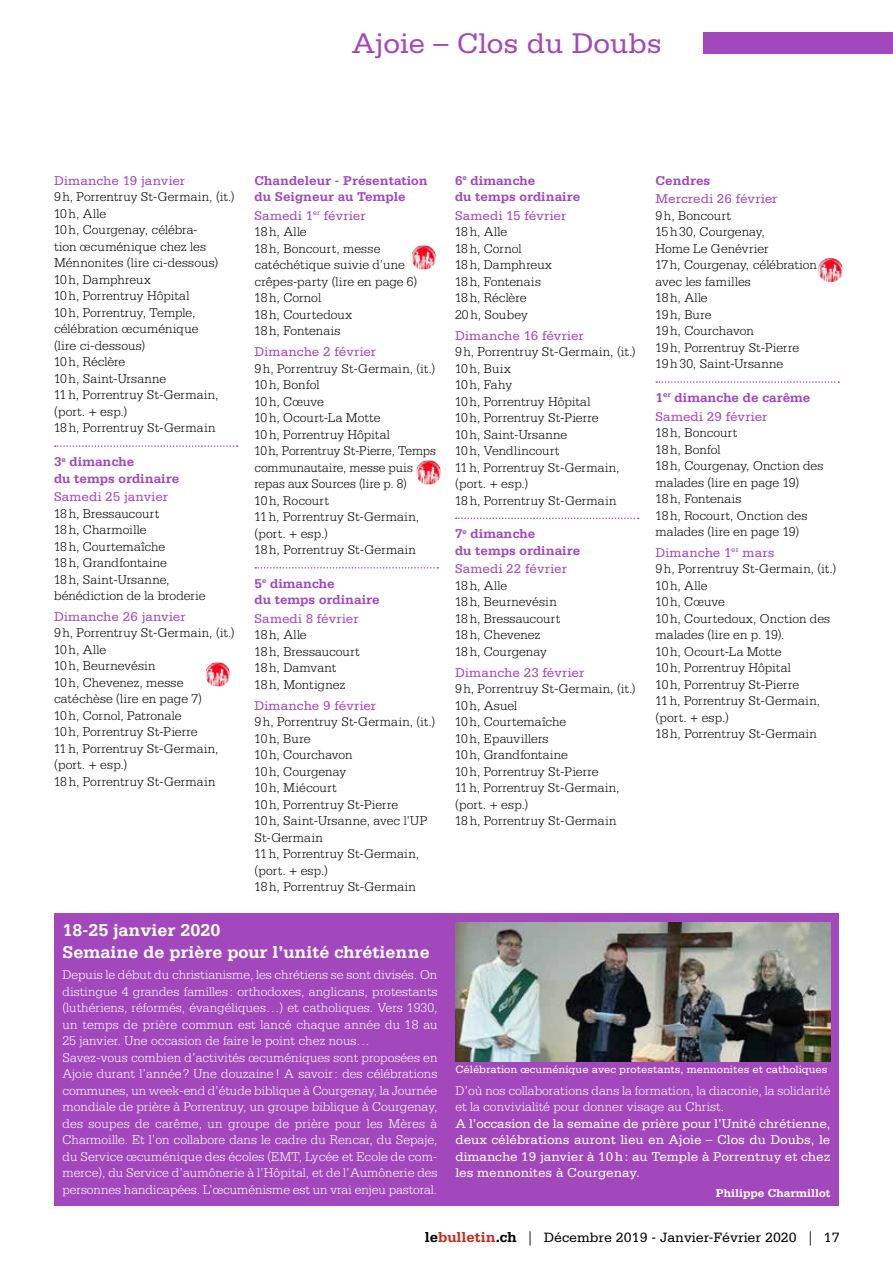
<style>
.page{position:relative;width:893px;height:1263px;background:#fff}
.page>*{position:absolute;margin:0;border:0;box-sizing:border-box;transform-origin:0 0}
.t1{font:30px "Serifa";color:#a348bc}
.t2{font:700 18px/22.2px "Serifa";color:#fff}
.t3{font:14.25px "Serifa";color:#000}
.t4{font:300 13.5px/16.5px "Serifa";letter-spacing:.005em;color:#000}
.t5{font:300 13.5px/16.5px "Serifa";color:#fff}
.t6{font:700 13.5px/16.5px "Serifa";color:#a348bc}
.t7{font:13.5px "Serifa";letter-spacing:.005em;color:#a348bc}
.t8{font:13.5px/16.5px "Serifa";color:#fff;text-align:justify}
.t9{font:700 12px "Serifa";color:#fff}
.t10{font:11.25px "Serifa";color:#fff}
.s1{font-weight:400;color:#a348bc}
.s2{font-weight:400}
.s3{font-weight:700;font-size:15px}
.s4{font-weight:700;font-size:15px;color:#ca291d}
.s5{font-family:"Adobe Garamond Pro"}
</style>
<div class="page">
<div style="left:703px;top:33px;width:190px;height:21px;background:#a348bc"></div>
<svg style="left:55px;top:445px;width:183px;height:2px"></svg>
<svg style="left:255px;top:567px;width:183px;height:2px"></svg>
<svg style="left:456px;top:518px;width:183px;height:1px"></svg>
<svg style="left:656px;top:381px;width:183px;height:2px"></svg>
<div style="left:54px;top:914px;width:785px;height:292px;background:#a348bc"></div>
<img style="left:455px;top:922px;width:375px;height:140px">
<img style="left:412px;top:246px;width:24px;height:23px">
<img style="left:417px;top:460px;width:23px;height:24px">
<img style="left:819px;top:258px;width:23px;height:24px">
<img style="left:206px;top:662px;width:24px;height:24px">
<h1 class="t1" style="left:352px;top:27px;width:312px">Ajoie – Clos du Doubs</h1>
<p class="t7" style="left:54px;top:173px;width:133px">Dimanche 19 janvier</p>
<p class="t4" style="left:54px;top:189px;width:182px">9h, Porrentruy St-Germain, (it.)<br>10h, Alle<br>10h, Courgenay, célébra-<br>tion œcuménique chez les<br>Ménnonites (lire ci-dessous)<br>10h, Damphreux<br>10h, Porrentruy Hôpital<br>10h, Porrentruy, Temple, célébration œcuménique<br>(lire ci-dessous)<br>10h, Réclère<br>10h, Saint-Ursanne<br>11h, Porrentruy St-Germain, (port. + esp.)<br>18h, Porrentruy St-Germain</p>
<p class="t6" style="left:54px;top:453px;width:127px">3<sup>e</sup> dimanche<br>du temps ordinaire</p>
<p class="t7" style="left:54px;top:489px;width:116px">Samedi 25 janvier</p>
<p class="t4" style="left:54px;top:505px;width:153px">18h, Bressaucourt<br>18h, Charmoille<br>18h, Courtemaîche<br>18h, Grandfontaine<br>18h, Saint-Ursanne, bénédiction de la broderie</p>
<p class="t7" style="left:54px;top:609px;width:133px">Dimanche 26 janvier</p>
<p class="t4" style="left:54px;top:625px;width:182px">9h, Porrentruy St-Germain, (it.)<br>10h, Alle<br>10h, Beurnevésin<br>10h, Chevenez, messe catéchèse (lire en page 7)<br>10h, Cornol, Patronale<br>10h, Porrentruy St-Pierre<br>11h, Porrentruy St-Germain, (port. + esp.)<br>18h, Porrentruy St-Germain</p>
<p class="t6" style="left:254px;top:172px;width:175px">Chandeleur - Présentation du Seigneur au Temple</p>
<p class="t4" style="left:254px;top:207px;width:164px"><span class="s1">Samedi 1</span><sup>er</sup> <span class="s1">février<br></span>18h, Alle<br>18h, Boncourt, messe catéchétique suivie d’une crêpes-party (lire en page 6)<br>18h, Cornol<br>18h, Courtedoux<br>18h, Fontenais</p>
<p class="t7" style="left:254px;top:344px;width:123px">Dimanche 2 février</p>
<p class="t4" style="left:254px;top:360px;width:183px">9h, Porrentruy St-Germain, (it.)<br>10h, Bonfol<br>10h, Cœuve<br>10h, Ocourt-La Motte<br>10h, Porrentruy Hôpital<br>10h, Porrentruy St-Pierre, Temps communautaire, messe puis repas aux Sources (lire p. 8)<br>10h, Rocourt<br>11h, Porrentruy St-Germain, (port. + esp.)<br>18h, Porrentruy St-Germain</p>
<p class="t6" style="left:254px;top:575px;width:127px">5<sup>e</sup> dimanche<br>du temps ordinaire</p>
<p class="t7" style="left:254px;top:611px;width:106px">Samedi 8 février</p>
<p class="t4" style="left:254px;top:626px;width:107px">18h, Alle<br>18h, Bressaucourt<br>18h, Damvant<br>18h, Montignez</p>
<p class="t7" style="left:254px;top:698px;width:123px">Dimanche 9 février</p>
<p class="t4" style="left:254px;top:713px;width:182px">9h, Porrentruy St-Germain, (it.)<br>10h, Bure<br>10h, Courchavon<br>10h, Courgenay<br>10h, Miécourt<br>10h, Porrentruy St-Pierre<br>10h, Saint-Ursanne, avec l’UP<br>St-Germain<br>11h, Porrentruy St-Germain, (port. + esp.)<br>18h, Porrentruy St-Germain</p>
<p class="t6" style="left:455px;top:172px;width:127px">6<sup>e</sup> dimanche<br>du temps ordinaire</p>
<p class="t7" style="left:455px;top:208px;width:113px">Samedi 15 février</p>
<p class="t4" style="left:455px;top:224px;width:99px">18h, Alle<br>18h, Cornol<br>18h, Damphreux<br>18h, Fontenais<br>18h, Réclère<br>20h, Soubey</p>
<p class="t7" style="left:455px;top:328px;width:130px">Dimanche 16 février</p>
<p class="t4" style="left:455px;top:343px;width:182px">9h, Porrentruy St-Germain, (it.)<br>10h, Buix<br>10h, Fahy<br>10h, Porrentruy Hôpital<br>10h, Porrentruy St-Pierre<br>10h, Saint-Ursanne<br>10h, Vendlincourt<br>11h, Porrentruy St-Germain, (port. + esp.)<br>18h, Porrentruy St-Germain</p>
<p class="t6" style="left:455px;top:525px;width:127px">7<sup>e</sup> dimanche<br>du temps ordinaire</p>
<p class="t7" style="left:455px;top:561px;width:113px">Samedi 22 février</p>
<p class="t4" style="left:455px;top:577px;width:107px">18h, Alle<br>18h, Beurnevésin<br>18h, Bressaucourt<br>18h, Chevenez<br>18h, Courgenay</p>
<p class="t7" style="left:455px;top:665px;width:131px">Dimanche 23 février</p>
<p class="t4" style="left:455px;top:680px;width:182px">9h, Porrentruy St-Germain, (it.)<br>10h, Asuel<br>10h, Courtemaîche<br>10h, Epauvillers<br>10h, Grandfontaine<br>10h, Porrentruy St-Pierre<br>11h, Porrentruy St-Germain, (port. + esp.)<br>18h, Porrentruy St-Germain</p>
<p class="t6" style="left:655px;top:172px;width:56px">Cendres</p>
<p class="t7" style="left:655px;top:191px;width:124px">Mercredi 26 février</p>
<p class="t4" style="left:655px;top:207px;width:163px">9h, Boncourt<br>15h30, Courgenay,<br>Home Le Genévrier<br>17h, Courgenay, célébration avec les familles<br>18h, Alle<br>19h, Bure<br>19h, Courchavon<br>19h, Porrentruy St-Pierre<br>19h30, Saint-Ursanne</p>
<p class="t6" style="left:655px;top:388px;width:156px;line-height:18.6px">1<sup>er</sup> dimanche de carême<br><span class="s2">Samedi 29 février</span></p>
<p class="t4" style="left:655px;top:424px;width:170px">18h, Boncourt<br>18h, Bonfol<br>18h, Courgenay, Onction des malades (lire en page 19)<br>18h, Fontenais<br>18h, Rocourt, Onction des malades (lire en page 19)</p>
<p class="t4" style="left:655px;top:544px;width:182px"><span class="s1">Dimanche 1</span><sup>er</sup> <span class="s1">mars<br></span>9h, Porrentruy St-Germain, (it.)<br>10h, Alle<br>10h, Cœuve<br>10h, Courtedoux, Onction des malades (lire en p. 19).<br>10h, Ocourt-La Motte<br>10h, Porrentruy Hôpital<br>10h, Porrentruy St-Pierre<br>11h, Porrentruy St-Germain, (port. + esp.)<br>18h, Porrentruy St-Germain</p>
<h2 class="t2" style="left:63px;top:919px;width:369px">18-25 janvier 2020<br>Semaine de prière pour l’unité chrétienne</h2>
<p class="t5" style="left:62px;top:966px;width:377px">Depuis le début du christianisme, les chrétiens se sont divisés. On distingue 4 grandes familles : orthodoxes, anglicans, protestants (luthériens, réformés, évangéliques…) et catholiques. Vers 1930, un temps de prière commun est lancé chaque année du 18 au 25 janvier. Une occasion de faire le point chez nous… Savez-vous combien d’activités œcuméniques sont proposées en Ajoie durant l’année? Une douzaine ! A savoir: des célébrations communes, un week-end d’étude biblique à Courgenay, la Journée mondiale de prière à Porrentruy, un groupe biblique à Courgenay, des soupes de carême, un groupe de prière pour les Mères à Charmoille. Et l’on collabore dans le cadre du Rencar, du Sepaje, du Service œcuménique des écoles (EMT, Lycée et Ecole de com&shy;merce), du Service d’aumônerie à l’Hôpital, et de l’Aumônerie des personnes handicapées. L’œcuménisme est un vrai enjeu pastoral.</p>
<p class="t10" style="left:455px;top:1063px;width:373px">Célébration œcuménique avec protestants, mennonites et catholiques</p>
<p class="t5" style="left:455px;top:1082px;width:377px">D’où nos collaborations dans la formation, la diaconie, la solidarité et la convivialité pour donner visage au Christ.</p>
<p class="t8" style="left:455px;top:1115px;width:377px">A l’occasion de la semaine de prière pour l’Unité chrétienne, deux célébrations auront lieu en Ajoie – Clos du Doubs, le dimanche 19 janvier à 10h: au Temple à Porrentruy et chez les mennonites à Courgenay.</p>
<p class="t9" style="left:716px;top:1185px;width:116px">Philippe Charmillot</p>
<p class="t3" style="left:425px;top:1230px;width:416px"><span class="s3">le</span><span class="s4">bulletin</span><span class="s3">.ch</span> <span class="s5">|</span> Décembre 2019 - Janvier-Février 2020 <span class="s5">|</span> 17</p>
</div>
